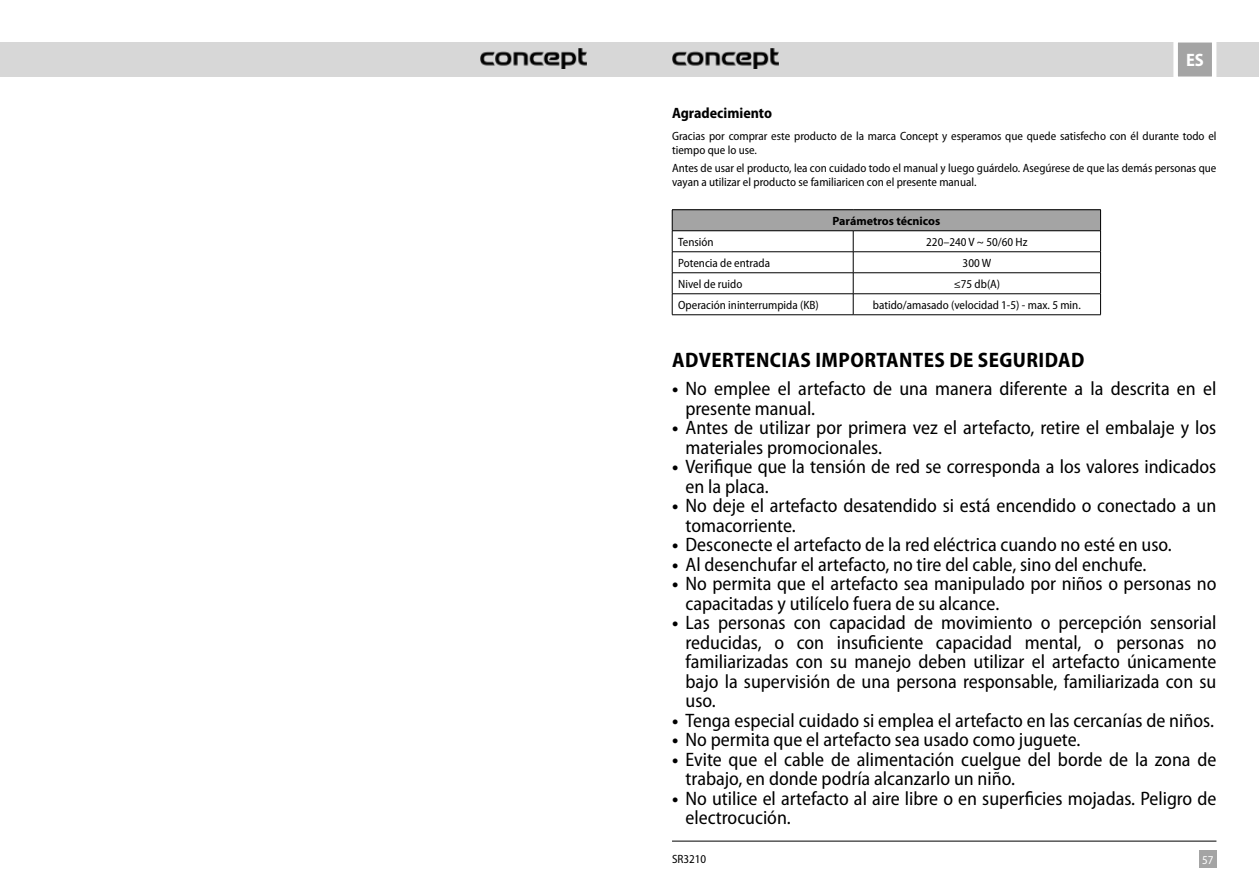
<style>
.page{position:relative;width:1259px;height:893px;background:#fff}
.page>*{position:absolute;margin:0;border:0;box-sizing:border-box;transform-origin:0 0}
.t1{font:700 semi-condensed 21px "Myriad Pro";letter-spacing:.02em;color:#000}
.t2{font:semi-condensed 19.5px/19.5px "Myriad Pro";color:#000}
.t3{font:700 semi-condensed 18px "Myriad Pro";color:#fff}
.t4{font:700 semi-condensed 15px "Myriad Pro";color:#000}
.t5{font:semi-condensed 12px/13.8px "Myriad Pro";color:#000}
.t6{font:700 12px "Myriad Pro";color:#000}
.t7{font:semi-condensed 12px "Myriad Pro";color:#fff}
.s1{font-weight:700}
</style>
<div class="page">
<div style="left:629px;top:43px;width:630px;height:34px;background:#d7d7d7"></div>
<div style="left:1199px;top:850px;width:17px;height:17px;background:#a4a4a4"></div>
<svg style="left:1171px;top:42px;width:47px;height:35px;background:#bbb"></svg>
<hr style="left:672px;top:841px;width:544px;height:1px;background:#000">
<img style="left:672px;top:48px;width:106px;height:21px">
<div style="left:0;top:43px;width:629px;height:34px;background:#d7d7d7"></div>
<img style="left:480px;top:48px;width:107px;height:21px">
<div style="left:672px;top:210px;width:428px;height:21px;background:#a4a4a4"></div>
<hr style="left:672px;top:209px;width:181px;height:1px;background:#000">
<hr style="left:853px;top:209px;width:247px;height:1px;background:#000">
<hr style="left:672px;top:230px;width:181px;height:1px;background:#000">
<hr style="left:853px;top:230px;width:247px;height:1px;background:#000">
<hr style="left:672px;top:251px;width:181px;height:1px;background:#000">
<hr style="left:853px;top:251px;width:247px;height:1px;background:#000">
<hr style="left:672px;top:272px;width:181px;height:1px;background:#000">
<hr style="left:853px;top:272px;width:247px;height:1px;background:#000">
<hr style="left:672px;top:293px;width:181px;height:1px;background:#000">
<svg style="left:672px;top:210px;width:1px;height:104px"></svg>
<hr style="left:853px;top:293px;width:247px;height:1px;background:#000">
<svg style="left:853px;top:231px;width:1px;height:83px"></svg>
<svg style="left:1100px;top:210px;width:1px;height:105px"></svg>
<hr style="left:672px;top:314px;width:181px;height:1px;background:#000">
<hr style="left:853px;top:314px;width:247px;height:1px;background:#000">
<p class="t3" style="left:1186px;top:48px;width:19px">ES</p>
<p class="t4" style="left:672px;top:103px;width:102px">Agradecimiento</p>
<p class="t5" style="left:672px;top:129px;width:546px">Gracias por comprar este producto de la marca Concept y esperamos que quede satisfecho con él durante todo el tiempo que lo use.</p>
<p class="t5" style="left:672px;top:161px;width:546px">Antes de usar el producto, lea con cuidado todo el manual y luego guárdelo. Asegúrese de que las demás personas que vayan a utilizar el producto se familiaricen con el presente manual.</p>
<p class="t6" style="left:832px;top:213px;width:109px">Parámetros técnicos</p>
<p class="t5" style="left:678px;top:235px;width:37px">Tensión</p>
<p class="t5" style="left:926px;top:235px;width:103px">220–240 V ~ 50/60 Hz</p>
<p class="t5" style="left:678px;top:256px;width:93px">Potencia de entrada</p>
<p class="t5" style="left:962px;top:256px;width:30px">300 W</p>
<p class="t5" style="left:678px;top:277px;width:66px">Nivel de ruido</p>
<p class="t5" style="left:953px;top:277px;width:48px">≤75 db(A)</p>
<p class="t5" style="left:678px;top:298px;width:142px">Operación ininterrumpida (KB)</p>
<p class="t5" style="left:873px;top:298px;width:209px">batido/amasado (velocidad 1-5) - max. 5 min.</p>
<p class="t1" style="left:672px;top:347px;width:414px">ADVERTENCIAS IMPORTANTES DE SEGURIDAD</p>
<p class="t2" style="left:685px;top:379px;width:532px;text-indent:-13px"><span class="s1">•</span> No emplee el artefacto de una manera diferente a la descrita en el presente manual.</p>
<p class="t2" style="left:685px;top:418px;width:532px;text-indent:-13px"><span class="s1">•</span> Antes de utilizar por primera vez el artefacto, retire el embalaje y los materiales promocionales.</p>
<p class="t2" style="left:685px;top:457px;width:532px;text-indent:-13px"><span class="s1">•</span> Verifique que la tensión de red se corresponda a los valores indicados en la placa.</p>
<p class="t2" style="left:685px;top:496px;width:532px;text-indent:-13px"><span class="s1">•</span> No deje el artefacto desatendido si está encendido o conectado a un tomacorriente.</p>
<p class="t2" style="left:672px;top:535px;width:501px"><span class="s1">•</span> Desconecte el artefacto de la red eléctrica cuando no esté en uso.</p>
<p class="t2" style="left:672px;top:554px;width:476px"><span class="s1">•</span> Al desenchufar el artefacto, no tire del cable, sino del enchufe.</p>
<p class="t2" style="left:685px;top:574px;width:532px;text-indent:-13px"><span class="s1">•</span> No permita que el artefacto sea manipulado por niños o personas no capacitadas y utilícelo fuera de su alcance.</p>
<p class="t2" style="left:685px;top:613px;width:532px;text-align:justify;text-indent:-13px"><span class="s1">•</span> Las personas con capacidad de movimiento o percepción sensorial reducidas, o con insuficiente capacidad mental, o personas no familiarizadas con su manejo deben utilizar el artefacto únicamente bajo la supervisión de una persona responsable, familiarizada con su uso.</p>
<p class="t2" style="left:672px;top:710px;width:543px"><span class="s1">•</span> Tenga especial cuidado si emplea el artefacto en las cercanías de niños.</p>
<p class="t2" style="left:672px;top:730px;width:410px"><span class="s1">•</span> No permita que el artefacto sea usado como juguete.</p>
<p class="t2" style="left:685px;top:749px;width:532px;text-indent:-13px"><span class="s1">•</span> Evite que el cable de alimentación cuelgue del borde de la zona de trabajo, en donde podría alcanzarlo un niño.</p>
<p class="t2" style="left:685px;top:788px;width:532px;text-indent:-13px"><span class="s1">•</span> No utilice el artefacto al aire libre o en superficies mojadas. Peligro de electrocución.</p>
<p class="t5" style="left:672px;top:851px;width:36px">SR3210</p>
<p class="t7" style="left:1202px;top:852px;width:13px">57</p>
</div>
